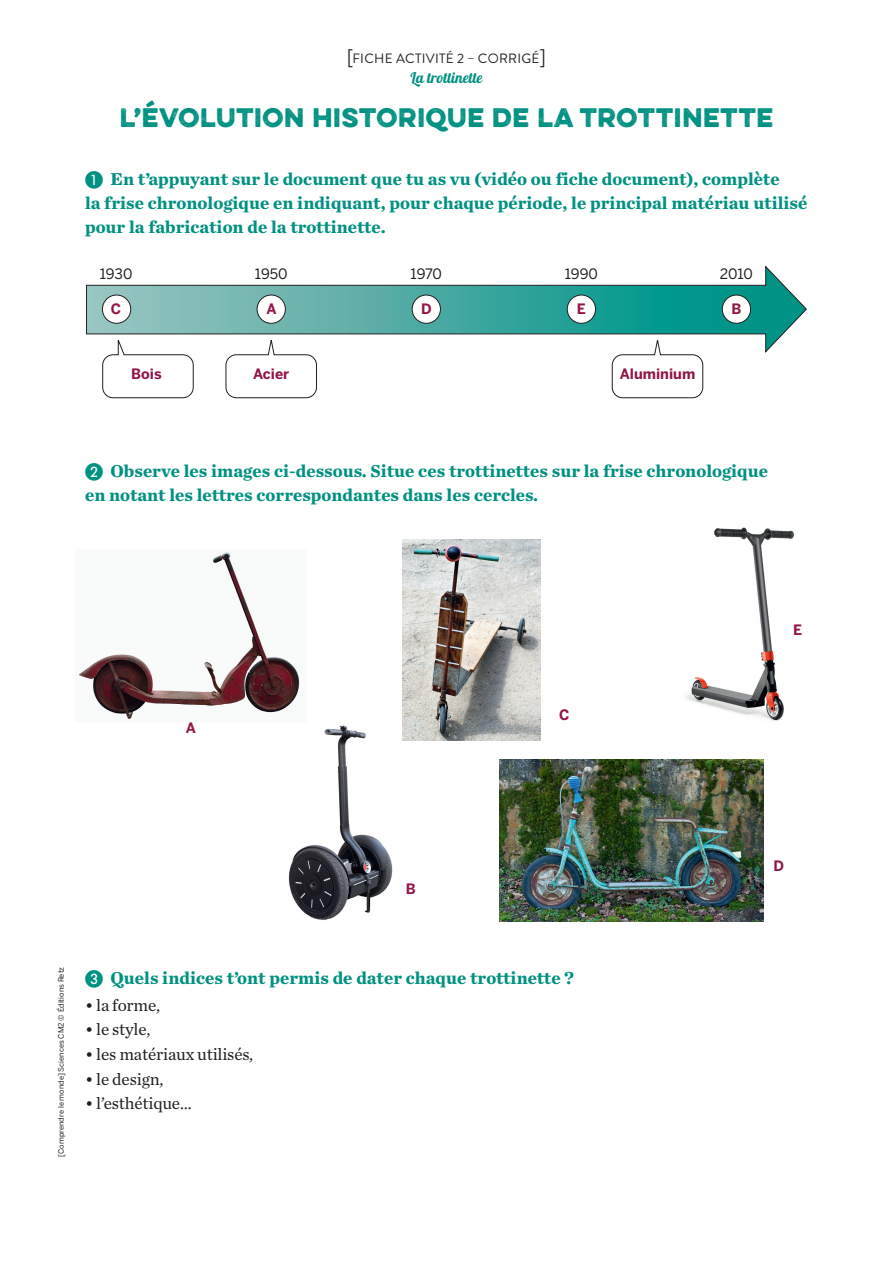
<style>
.page{position:relative;width:893px;height:1263px;background:#fff}
.page>*{position:absolute;margin:0;border:0;box-sizing:border-box;transform-origin:0 0}
.t1{font:700 24px "Eveleth";letter-spacing:.03em;color:#009182}
.t2{font:700 18px/24px "Chronicle Text G1";color:#009182}
.t3{font:17.25px "Chronicle Text G1";letter-spacing:-.01em;color:#231f20}
.t4{font:15px "Lobster 1.4";color:#009182}
.t5{font:700 14.25px "Benton Sans";color:#901648}
.t6{font:14.25px "Benton Sans";letter-spacing:-.005em;color:#231f20}
.t7{font:13.5px "Brandon Grotesque";letter-spacing:.02em;color:#231f20}
.t8{font:7.5px "Benton Sans";color:#231f20}
.s1{font-size:18.15px}
</style>
<div class="page">
<svg style="left:102px;top:354px;width:92px;height:44px"></svg>
<svg style="left:611px;top:354px;width:92px;height:44px"></svg>
<svg style="left:225px;top:354px;width:92px;height:44px"></svg>
<svg style="left:86px;top:266px;width:721px;height:88px"></svg>
<div style="left:102px;top:295px;width:29px;height:28px;background:#fff;border-radius:50%"></div>
<div style="left:102px;top:295px;width:29px;height:29px;border:1px solid #231f20;border-radius:50%"></div>
<div style="left:257px;top:295px;width:28px;height:28px;background:#fff;border-radius:50%"></div>
<div style="left:257px;top:295px;width:29px;height:29px;border:1px solid #231f20;border-radius:50%"></div>
<div style="left:412px;top:295px;width:28px;height:28px;background:#fff;border-radius:50%"></div>
<div style="left:412px;top:295px;width:29px;height:29px;border:1px solid #231f20;border-radius:50%"></div>
<div style="left:567px;top:295px;width:28px;height:28px;background:#fff;border-radius:50%"></div>
<div style="left:567px;top:295px;width:29px;height:29px;border:1px solid #231f20;border-radius:50%"></div>
<div style="left:722px;top:295px;width:29px;height:28px;background:#fff;border-radius:50%"></div>
<div style="left:722px;top:295px;width:29px;height:29px;border:1px solid #231f20;border-radius:50%"></div>
<img style="left:78px;top:552px;width:222px;height:167px">
<img style="left:288px;top:725px;width:105px;height:195px">
<img style="left:402px;top:540px;width:139px;height:200px">
<img style="left:500px;top:759px;width:263px;height:163px">
<img style="left:685px;top:527px;width:109px;height:194px">
<p class="t7" style="left:347px;top:49px;width:200px"><span class="s1">[</span>FICHE ACTIVITÉ 2 – CORRIGÉ<span class="s1">]</span></p>
<p class="t4" style="left:410px;top:68px;width:74px">La trottinette</p>
<h1 class="t1" style="left:120px;top:99px;width:655px">L’ÉVOLUTION HISTORIQUE DE LA TROTTINETTE</h1>
<p class="t2" style="left:85px;top:166px;width:724px">❶ En t’appuyant sur le document que tu as vu (vidéo ou fiche document), complète<br>la frise chronologique en indiquant, pour chaque période, le principal matériau utilisé pour la fabrication de la trottinette.</p>
<p class="t6" style="left:100px;top:265px;width:34px">1930</p>
<p class="t6" style="left:255px;top:265px;width:34px">1950</p>
<p class="t6" style="left:411px;top:265px;width:33px">1970</p>
<p class="t6" style="left:565px;top:265px;width:35px">1990</p>
<p class="t6" style="left:720px;top:265px;width:35px">2010</p>
<p class="t5" style="left:111px;top:300px;width:12px">C</p>
<p class="t5" style="left:266px;top:300px;width:12px">A</p>
<p class="t5" style="left:421px;top:300px;width:12px">D</p>
<p class="t5" style="left:577px;top:300px;width:11px">E</p>
<p class="t5" style="left:731px;top:300px;width:12px">B</p>
<p class="t5" style="left:131px;top:366px;width:32px">Bois</p>
<p class="t5" style="left:253px;top:366px;width:38px">Acier</p>
<p class="t5" style="left:620px;top:366px;width:77px">Aluminium</p>
<p class="t2" style="left:85px;top:458px;width:685px">❷ Observe les images ci-dessous. Situe ces trottinettes sur la frise chronologique en notant les lettres correspondantes dans les cercles.</p>
<p class="t5" style="left:186px;top:719px;width:12px">A</p>
<p class="t5" style="left:559px;top:707px;width:12px">C</p>
<p class="t5" style="left:793px;top:622px;width:11px">E</p>
<p class="t5" style="left:406px;top:880px;width:12px">B</p>
<p class="t8" style="left:57px;top:1157px;width:191px;rotate:-90deg">[Comprendre le monde] Sciences CM2 © Éditions Retz</p>
<p class="t2" style="left:85px;top:965px;width:490px">❸ Quels indices t’ont permis de dater chaque trottinette ?</p>
<p class="t3" style="left:85px;top:992px;width:77px">• la forme,</p>
<p class="t3" style="left:85px;top:1016px;width:67px">• le style,</p>
<p class="t3" style="left:85px;top:1041px;width:170px">• les matériaux utilisés,</p>
<p class="t3" style="left:85px;top:1066px;width:80px">• le design,</p>
<p class="t3" style="left:85px;top:1090px;width:108px">• l’esthétique…</p>
<p class="t5" style="left:773px;top:857px;width:12px">D</p>
</div>
